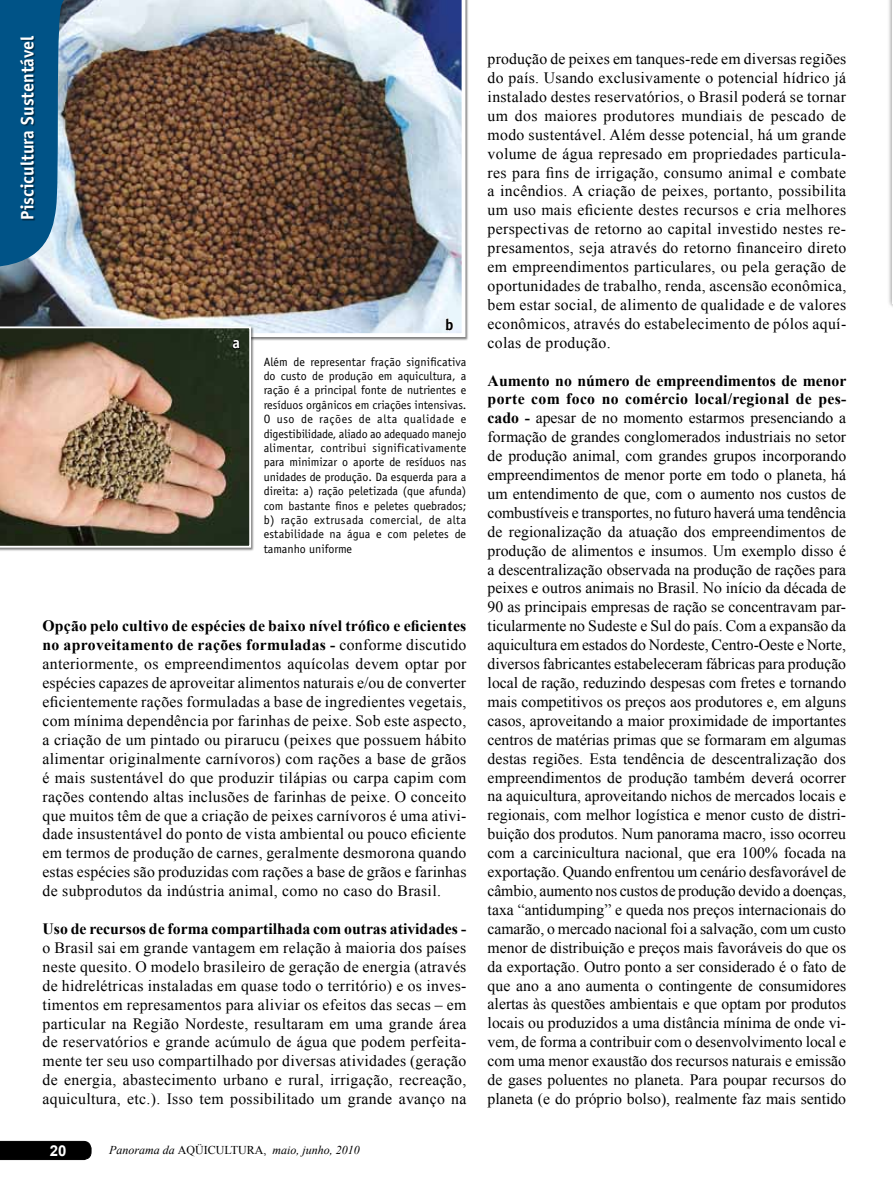
<style>
.page{position:relative;width:893px;height:1191px;background:#fff}
.page>*{position:absolute;margin:0;border:0;box-sizing:border-box;transform-origin:0 0}
.t1{font:700 18px "Officina Sans";color:#fff}
.t2{font:15.75px/18.9px "Times New Roman";letter-spacing:.02em;color:#000;text-align:justify}
.t3{font:700 15.75px "Times New Roman";color:#000}
.t4{font:700 15.75px "Officina Sans";color:#fff}
.t5{font:700 15.75px "Officina Sans";color:#000}
.t6{font:700 15px "Arial";color:#fff}
.t7{font:12px/14.4px "Officina Sans";letter-spacing:.015em;color:#000;text-align:justify}
.t8{font:italic 12px "Times New Roman";color:#000}
.s1{font-weight:700}
.s2{font-style:normal}
</style>
<div class="page">
<div style="left:0;top:1141px;width:91px;height:19px;background:#000"></div>
<div style="left:887px;top:0;width:6px;height:378px;background:#000;opacity:.5"></div>
<svg style="left:892px;top:0;width:1px;height:304px"></svg>
<img style="left:0;top:0;width:462px;height:334px">
<div style="left:0;top:326px;width:255px;height:225px;background:#000;opacity:.5"></div>
<img style="left:0;top:326px;width:251px;height:221px">
<svg style="left:0;top:0;width:72px;height:267px"></svg>
<div style="left:21px;top:36px;width:14px;height:185px;background:#000;opacity:.5"></div>
<svg style="left:232px;top:332px;width:9px;height:19px"></svg>
<svg style="left:444px;top:317px;width:10px;height:14px"></svg>
<p class="t1" style="left:16px;top:220px;width:185px;rotate:-90deg">Piscicultura Sustentável</p>
<p class="t4" style="left:232px;top:333px;width:9px">a</p>
<p class="t5" style="left:445px;top:315px;width:10px">b</p>
<p class="t7" style="left:264px;top:354px;width:204px">Além de representar fração significativa do custo de produção em aquicultura, a ração é a principal fonte de nutrientes e resíduos orgânicos em criações intensivas.<br>O uso de rações de alta qualidade e digestibilidade, aliado ao adequado manejo alimentar, contribui significativamente para minimizar o aporte de resíduos nas unidades de produção. Da esquerda para a direita: a) ração peletizada (que afunda) com bastante finos e peletes quebrados; b) ração extrusada comercial, de alta estabilidade na água e com peletes de tamanho uniforme</p>
<p class="t2" style="left:43px;top:616px;width:425px"><span class="s1">Opção pelo cultivo de espécies de baixo nível trófico e eficientes no aproveitamento de rações formuladas -</span> conforme discutido anteriormente, os empreendimentos aquícolas devem optar por espécies capazes de aproveitar alimentos naturais e/ou de converter eficientemente rações formuladas a base de ingredientes vegetais, com mínima dependência por farinhas de peixe. Sob este aspecto, a criação de um pintado ou pirarucu (peixes que possuem hábito alimentar originalmente carnívoros) com rações a base de grãos é mais sustentável do que produzir tilápias ou carpa capim com rações contendo altas inclusões de farinhas de peixe. O conceito que muitos têm de que a criação de peixes carnívoros é uma ativi&shy;dade insustentável do ponto de vista ambiental ou pouco eficiente em termos de produção de carnes, geralmente desmorona quando estas espécies são produzidas com rações a base de grãos e farinhas de subprodutos da indústria animal, como no caso do Brasil.</p>
<p class="t3" style="left:43px;top:917px;width:425px">Uso de recursos de forma compartilhada com outras atividades -</p>
<p class="t2" style="left:43px;top:938px;width:425px">o Brasil sai em grande vantagem em relação à maioria dos países neste quesito. O modelo brasileiro de geração de energia (através de hidrelétricas instaladas em quase todo o território) e os inves&shy;timentos em represamentos para aliviar os efeitos das secas – em particular na Região Nordeste, resultaram em uma grande área de reservatórios e grande acúmulo de água que podem perfeita&shy;mente ter seu uso compartilhado por diversas atividades (geração de energia, abastecimento urbano e rural, irrigação, recreação, aquicultura, etc.). Isso tem possibilitado um grande avanço na</p>
<p class="t6" style="left:50px;top:1140px;width:18px">20</p>
<p class="t8" style="left:109px;top:1141px;width:252px">Panorama da <span class="s2">AQÜICULTURA,</span> maio, junho, 2010</p>
<p class="t2" style="left:488px;top:49px;width:360px">produção de peixes em tanques-rede em diversas regiões do país. Usando exclusivamente o potencial hídrico já instalado destes reservatórios, o Brasil poderá se tornar um dos maiores produtores mundiais de pescado de modo sustentável. Além desse potencial, há um grande volume de água represado em propriedades particula&shy;res para fins de irrigação, consumo animal e combate a incêndios. A criação de peixes, portanto, possibilita um uso mais eficiente destes recursos e cria melhores perspectivas de retorno ao capital investido nestes re&shy;presamentos, seja através do retorno financeiro direto em empreendimentos particulares, ou pela geração de oportunidades de trabalho, renda, ascensão econômica, bem estar social, de alimento de qualidade e de valores econômicos, através do estabelecimento de pólos aquí&shy;colas de produção.</p>
<p class="t2" style="left:488px;top:370px;width:360px"><span class="s1">Aumento no número de empreendimentos de menor porte com foco no comércio local/regional de pes&shy;cado -</span> apesar de no momento estarmos presenciando a formação de grandes conglomerados industriais no setor de produção animal, com grandes grupos incorporando empreendimentos de menor porte em todo o planeta, há um entendimento de que, com o aumento nos custos de combustíveis e transportes, no futuro haverá uma tendência de regionalização da atuação dos empreendimentos de produção de alimentos e insumos. Um exemplo disso é a descentralização observada na produção de rações para peixes e outros animais no Brasil. No início da década de 90 as principais empresas de ração se concentravam par&shy;ticularmente no Sudeste e Sul do país. Com a expansão da aquicultura em estados do Nordeste, Centro-Oeste e Norte, diversos fabricantes estabeleceram fábricas para produção local de ração, reduzindo despesas com fretes e tornando mais competitivos os preços aos produtores e, em alguns casos, aproveitando a maior proximidade de importantes centros de matérias primas que se formaram em algumas destas regiões. Esta tendência de descentralização dos empreendimentos de produção também deverá ocorrer na aquicultura, aproveitando nichos de mercados locais e regionais, com melhor logística e menor custo de distri&shy;buição dos produtos. Num panorama macro, isso ocorreu com a carcinicultura nacional, que era 100% focada na exportação. Quando enfrentou um cenário desfavorável de câmbio, aumento nos custos de produção devido a doenças, taxa “antidumping” e queda nos preços internacionais do camarão, o mercado nacional foi a salvação, com um custo menor de distribuição e preços mais favoráveis do que os da exportação. Outro ponto a ser considerado é o fato de que ano a ano aumenta o contingente de consumidores alertas às questões ambientais e que optam por produtos locais ou produzidos a uma distância mínima de onde vi&shy;vem, de forma a contribuir com o desenvolvimento local e com uma menor exaustão dos recursos naturais e emissão de gases poluentes no planeta. Para poupar recursos do planeta (e do próprio bolso), realmente faz mais sentido</p>
</div>
